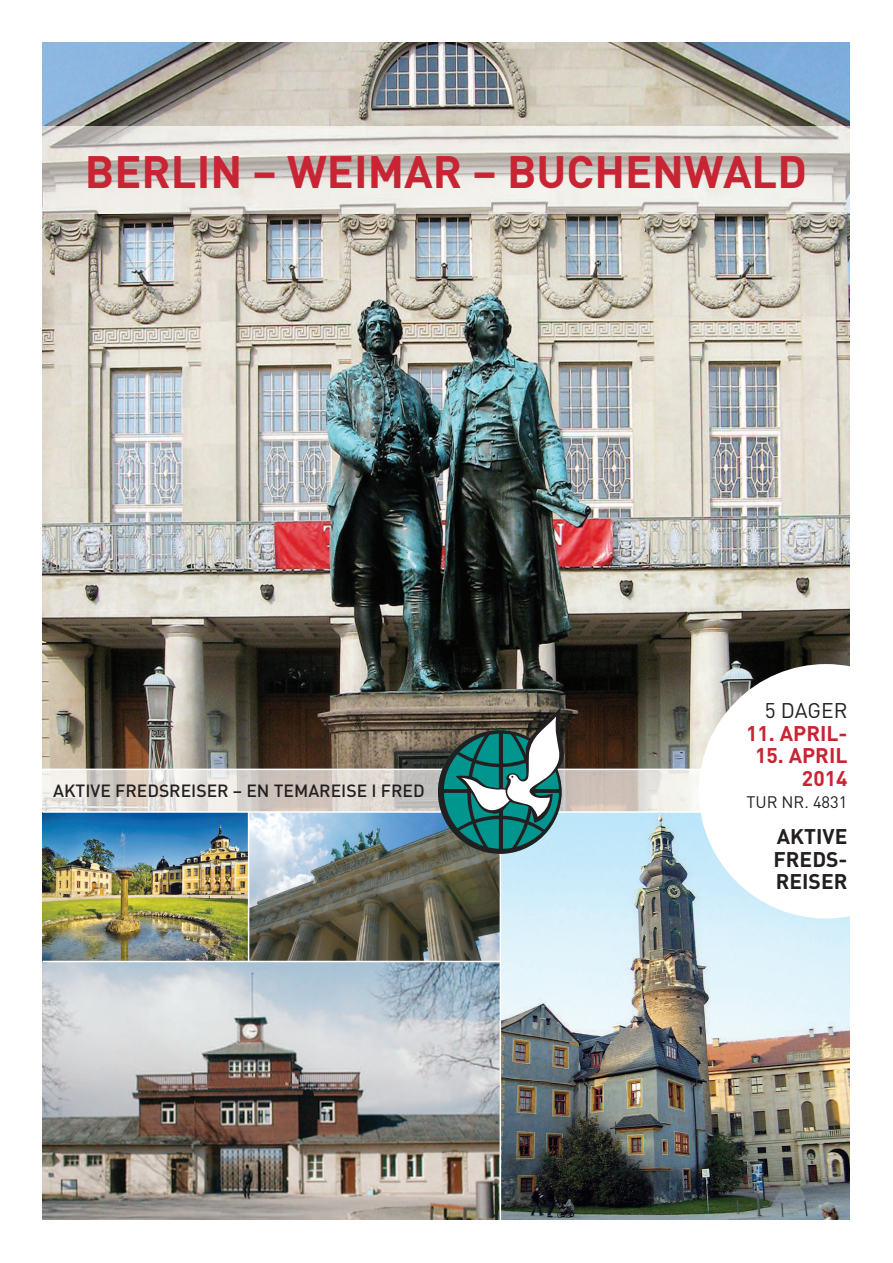
<style>
.page{position:relative;width:893px;height:1263px;background:#fff}
.page>*{position:absolute;margin:0;border:0;box-sizing:border-box;transform-origin:0 0}
.t1{font:700 44.85px "DIN";color:#c82434}
.t2{font:700 21px/22.5px "DIN";color:#c82434;text-align:right}
.t3{font:700 21px/22.5px "DIN";color:#231f20;text-align:justify}
.t4{font:21px "DIN";letter-spacing:-.005em;color:#231f20}
.t5{font:500 17.55px "DIN";color:#231f20}
.t6{font:16.5px "DIN";color:#231f20}
</style>
<div class="page">
<img style="left:501px;top:813px;width:348px;height:406px">
<img style="left:43px;top:43px;width:806px;height:726px">
<img style="left:43px;top:770px;width:656px;height:41px">
<img style="left:43px;top:962px;width:457px;height:257px">
<img style="left:43px;top:813px;width:205px;height:148px">
<img style="left:249px;top:813px;width:251px;height:148px">
<svg style="left:699px;top:664px;width:151px;height:254px"></svg>
<hr style="left:43px;top:811px;width:686px;height:2px;background:#fff">
<hr style="left:43px;top:769px;width:686px;height:1px;background:#fff">
<svg style="left:438px;top:707px;width:135px;height:147px;background:#54807c"></svg>
<img style="left:43px;top:127px;width:806px;height:87px">
<h1 class="t1" style="left:85px;top:146px;width:723px">BERLIN – WEIMAR – BUCHENWALD</h1>
<p class="t5" style="left:53px;top:781px;width:373px">AKTIVE FREDSREISER – EN TEMAREISE I FRED</p>
<p class="t4" style="left:765px;top:699px;width:84px">5 DAGER</p>
<p class="t2" style="left:746px;top:722px;width:103px">11. APRIL-</p>
<p class="t2" style="left:755px;top:745px;width:94px">15. APRIL<br>2014</p>
<p class="t6" style="left:746px;top:793px;width:103px">TUR NR. 4831</p>
<p class="t3" style="left:773px;top:826px;width:75px">AKTIVE FREDS-REISER</p>
</div>
